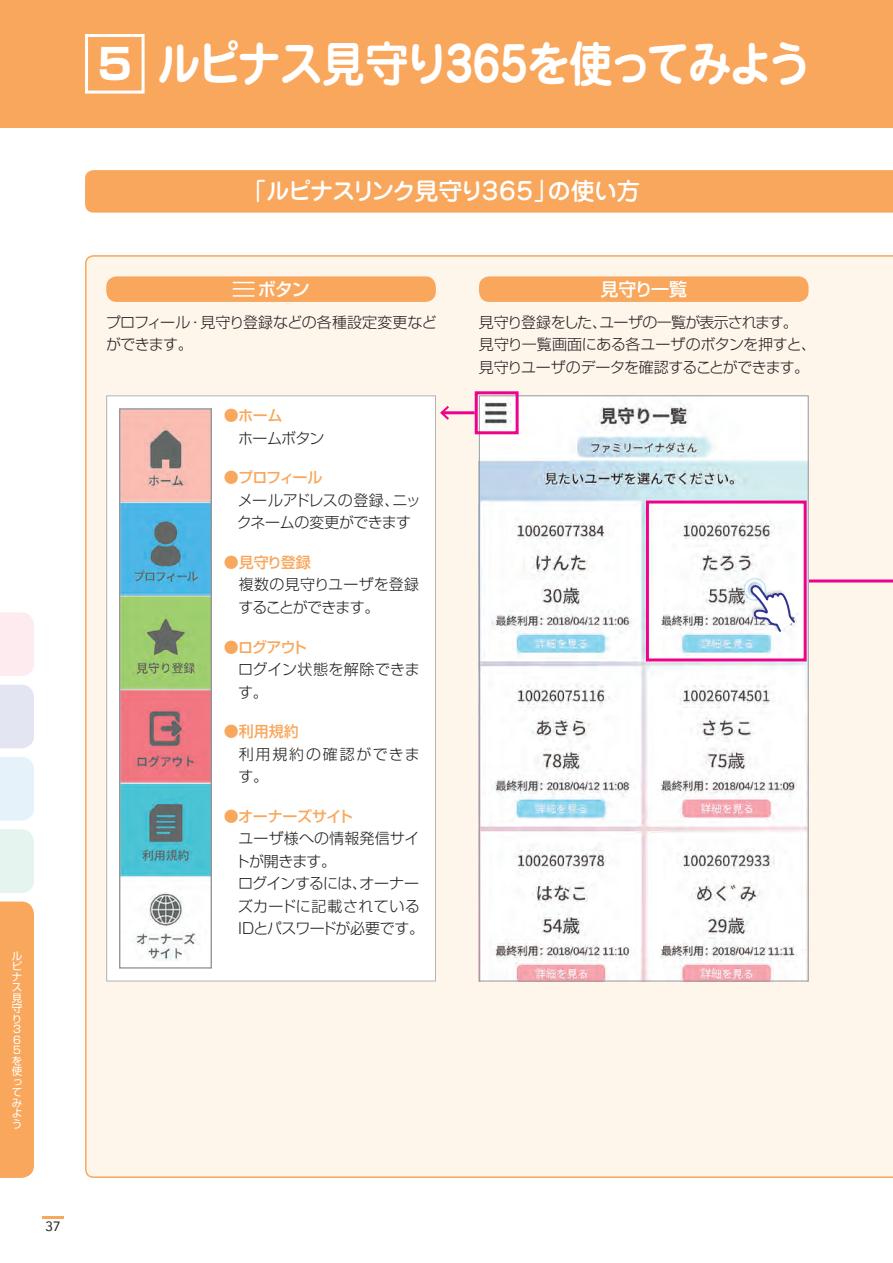
<style>
.page{position:relative;width:893px;height:1263px;background:#fff}
.page>*{position:absolute;margin:0;border:0;box-sizing:border-box;transform-origin:0 0}
.t1{font:700 48px "Jun 501 Pro";letter-spacing:-.045em;color:#fff;scale:.91 1}
.t2{font:500 24px "Jun 34 Pro";letter-spacing:-.1em;color:#fff}
.t3{font:500 18px "Shin Go Pro";letter-spacing:-.055em;color:#fff}
.t4{font:300 15px/22.5px "Shin Go Pro";letter-spacing:-.025em;color:#231f20}
.t5{font:500 15px "Shin Go Pro";letter-spacing:-.03em;color:#f9a75d}
.t6{font:300 15px "Shin Go Pro";letter-spacing:-.06em;color:#231f20}
.t7{font:300 15px/22.5px "Shin Go Pro";letter-spacing:.005em;color:#231f20}
.t8{font:300 15px/22.5px "Shin Go Pro";letter-spacing:.01em;color:#231f20}
.t9{font:300 15px/22.5px "Shin Go Pro";letter-spacing:.125em;color:#231f20}
.t10{font:13.5px "Avenir";color:#231f20}
.t11{font:10.5px/10.5px "Shin Go Pro";color:#fff}
.s1{font-family:"Shin Go Pro";font-size:42px}
</style>
<div class="page">
<div style="left:0;top:0;width:893px;height:128px;background:#f9a75d"></div>
<div style="left:85px;top:255px;width:808px;height:923px;background:#fef5eb"></div>
<div style="left:85px;top:34px;width:60px;height:60px;border:3px solid #fff"></div>
<hr style="left:43px;top:1216px;width:21px;height:2px;background:#f9a75d">
<div style="left:0;top:612px;width:34px;height:64px;background:#fdebef"></div>
<div style="left:0;top:685px;width:34px;height:63px;background:#e3e5f3"></div>
<div style="left:0;top:757px;width:34px;height:64px;background:#e5f2fa"></div>
<div style="left:0;top:829px;width:34px;height:64px;background:#e6f4f0"></div>
<div style="left:0;top:901px;width:34px;height:277px;background:#f9a75d"></div>
<hr style="left:442px;top:411px;width:33px;height:3px;background:#ed028c">
<svg style="left:439px;top:404px;width:12px;height:18px"></svg>
<div style="left:106px;top:395px;width:330px;height:586px;background:#fff;border:1px solid #b2b3b7"></div>
<hr style="left:804px;top:579px;width:89px;height:3px;background:#ed028c">
<img style="left:481px;top:397px;width:325px;height:582px">
<div style="left:85px;top:170px;width:808px;height:43px;background:#f9a75d"></div>
<div style="left:475px;top:391px;width:44px;height:43px;border:3px solid #ed028c"></div>
<div style="left:646px;top:500px;width:161px;height:161px;border:3px solid #ed028c"></div>
<div style="left:743px;top:578px;width:23px;height:23px;border:1px solid #8dd7f7;border-radius:50%"></div>
<img style="left:746px;top:580px;width:52px;height:55px">
<svg style="left:745px;top:582px;width:51px;height:52px"></svg>
<img style="left:121px;top:410px;width:89px;height:551px">
<div style="left:119px;top:408px;width:93px;height:561px;border:1px solid #939598"></div>
<div style="left:106px;top:276px;width:330px;height:26px;background:#f9a75d;border-radius:10px"></div>
<div style="left:479px;top:276px;width:329px;height:26px;background:#f9a75d;border-radius:10px"></div>
<svg style="left:233px;top:282px;width:21px;height:1px"></svg>
<hr style="left:233px;top:288px;width:21px;height:2px;background:#fff">
<hr style="left:233px;top:295px;width:21px;height:2px;background:#fff">
<p class="t11" style="left:12px;top:949px;width:12px">ルピナス見守り<br>３<br>６<br>５を使ってみよう</p>
<p class="t10" style="left:46px;top:1216px;width:17px">37</p>
<h1 class="t1" style="left:98px;top:26px;width:785px"><span class="s1">5</span> ルピナス見守り365を使ってみよう</h1>
<p class="t2" style="left:243px;top:172px;width:399px">「ルピナスリンク見守り３６５」の使い方</p>
<p class="t3" style="left:258px;top:274px;width:54px">ボタン</p>
<p class="t3" style="left:600px;top:274px;width:88px">見守り一覧</p>
<p class="t4" style="left:106px;top:309px;width:332px">プロフィール・見守り登録などの各種設定変更などができます。</p>
<p class="t5" style="left:224px;top:403px;width:60px">●ホーム</p>
<p class="t4" style="left:224px;top:425px;width:102px">　ホームボタン</p>
<p class="t5" style="left:224px;top:465px;width:100px">●プロフィール</p>
<p class="t4" style="left:237px;top:487px;width:186px">メールアドレスの登録、ニックネームの変更ができます</p>
<p class="t5" style="left:224px;top:550px;width:89px">●見守り登録</p>
<p class="t4" style="left:238px;top:572px;width:182px">複数の見守りユーザを登録することができます。</p>
<p class="t5" style="left:224px;top:634px;width:85px">●ログアウト</p>
<p class="t8" style="left:238px;top:656px;width:183px">ログイン状態を解除できます。</p>
<p class="t5" style="left:224px;top:719px;width:76px">●利用規約</p>
<p class="t9" style="left:238px;top:741px;width:183px">利用規約の確認ができます。</p>
<p class="t5" style="left:224px;top:803px;width:131px">●オーナーズサイト</p>
<p class="t7" style="left:235px;top:825px;width:186px">ユーザ様への情報発信サイトが開きます。</p>
<p class="t4" style="left:238px;top:870px;width:188px">ログインするには、オーナーズカードに記載されている<br>IDとパスワードが必要です。</p>
<p class="t6" style="left:479px;top:310px;width:320px">見守り登録をした、ユーザの一覧が表示されます。</p>
<p class="t4" style="left:479px;top:332px;width:339px">見守り一覧画面にある各ユーザのボタンを押すと、見守りユーザのデータを確認することができます。</p>
</div>
